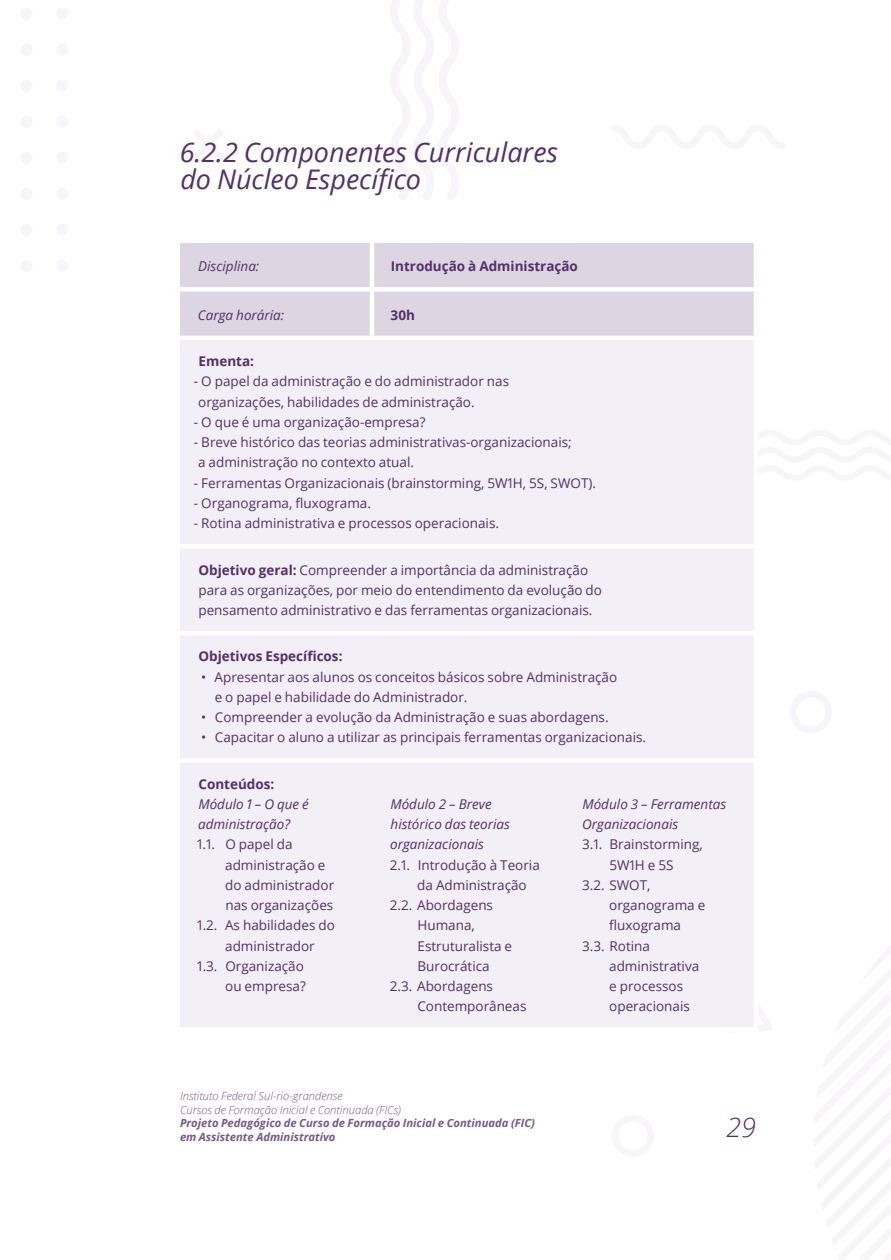
<style>
.page{position:relative;width:891px;height:1260px;background:#fff}
.page>*{position:absolute;margin:0;border:0;box-sizing:border-box;transform-origin:0 0}
.t1{font:italic 27px/27px "Open Sans";color:#552e6b}
.t2{font:italic 300 27px "Open Sans";color:#552e6b}
.t3{font:13.5px/20.2px "Open Sans";color:#552e6b}
.t4{font:italic 13.5px/20.2px "Open Sans";color:#552e6b}
.t5{font:700 13.5px "Open Sans";color:#552e6b}
.t6{font:italic 700 11.25px/13.5px "Open Sans";color:#775889}
.t7{font:italic 300 11.25px/13.5px "Open Sans";color:#775889}
.s1{font-weight:700}
</style>
<div class="page">
<div style="left:56px;top:7px;width:13px;height:13px;background:#f7f5f9;border-radius:50%"></div>
<div style="left:56px;top:43px;width:13px;height:13px;background:#f7f5f9;border-radius:50%"></div>
<div style="left:56px;top:80px;width:13px;height:12px;background:#f7f5f9;border-radius:50%"></div>
<div style="left:56px;top:116px;width:13px;height:12px;background:#f7f5f9;border-radius:50%"></div>
<div style="left:56px;top:152px;width:13px;height:12px;background:#f7f5f9;border-radius:50%"></div>
<div style="left:56px;top:188px;width:13px;height:12px;background:#f7f5f9;border-radius:50%"></div>
<div style="left:56px;top:224px;width:13px;height:12px;background:#f7f5f9;border-radius:50%"></div>
<div style="left:56px;top:260px;width:13px;height:12px;background:#f7f5f9;border-radius:50%"></div>
<div style="left:20px;top:7px;width:13px;height:13px;background:#f7f5f9;border-radius:50%"></div>
<div style="left:20px;top:43px;width:13px;height:13px;background:#f7f5f9;border-radius:50%"></div>
<div style="left:20px;top:80px;width:13px;height:12px;background:#f7f5f9;border-radius:50%"></div>
<div style="left:20px;top:116px;width:13px;height:12px;background:#f7f5f9;border-radius:50%"></div>
<div style="left:20px;top:152px;width:13px;height:12px;background:#f7f5f9;border-radius:50%"></div>
<div style="left:20px;top:188px;width:13px;height:12px;background:#f7f5f9;border-radius:50%"></div>
<div style="left:20px;top:224px;width:13px;height:12px;background:#f7f5f9;border-radius:50%"></div>
<div style="left:20px;top:260px;width:13px;height:12px;background:#f7f5f9;border-radius:50%"></div>
<div style="left:180px;top:243px;width:574px;height:93px;background:#ddd5e1"></div>
<div style="left:180px;top:340px;width:574px;height:687px;background:#f3eff6"></div>
<div style="left:180px;top:287px;width:192px;height:5px;background:#fff"></div>
<div style="left:372px;top:287px;width:192px;height:5px;background:#fff"></div>
<div style="left:564px;top:287px;width:194px;height:5px;background:#fff"></div>
<hr style="left:180px;top:544px;width:192px;height:4px;background:#fff">
<hr style="left:372px;top:544px;width:192px;height:4px;background:#fff">
<hr style="left:564px;top:544px;width:194px;height:4px;background:#fff">
<hr style="left:180px;top:631px;width:192px;height:4px;background:#fff">
<hr style="left:372px;top:631px;width:192px;height:4px;background:#fff">
<hr style="left:564px;top:631px;width:194px;height:4px;background:#fff">
<div style="left:180px;top:758px;width:192px;height:5px;background:#fff"></div>
<div style="left:372px;top:758px;width:192px;height:5px;background:#fff"></div>
<div style="left:564px;top:758px;width:194px;height:5px;background:#fff"></div>
<hr style="left:370px;top:243px;width:4px;height:44px;background:#fff">
<hr style="left:370px;top:292px;width:4px;height:44px;background:#fff">
<h1 class="t1" style="left:180px;top:138px;width:380px">6.2.2 Componentes Curriculares do Núcleo Específico</h1>
<p class="t4" style="left:198px;top:256px;width:63px">Disciplina:</p>
<p class="t5" style="left:391px;top:257px;width:189px">Introdução à Administração</p>
<p class="t4" style="left:198px;top:305px;width:88px">Carga horária:</p>
<p class="t5" style="left:391px;top:305px;width:26px">30h</p>
<p class="t5" style="left:199px;top:352px;width:57px">Ementa:</p>
<p class="t3" style="left:198px;top:371px;width:312px;text-indent:-4px">- O papel da administração e do administrador nas organizações, habilidades de administração.</p>
<p class="t3" style="left:194px;top:412px;width:233px">- O que é uma organização-empresa?</p>
<p class="t3" style="left:198px;top:432px;width:375px;text-indent:-4px">- Breve histórico das teorias administrativas-organizacionais; a administração no contexto atual.</p>
<p class="t3" style="left:194px;top:472px;width:404px">- Ferramentas Organizacionais (brainstorming, 5W1H, 5S, SWOT).</p>
<p class="t3" style="left:194px;top:493px;width:179px">- Organograma, fluxograma.</p>
<p class="t3" style="left:194px;top:513px;width:307px">- Rotina administrativa e processos operacionais.</p>
<p class="t3" style="left:198px;top:559px;width:405px"><span class="s1">Objetivo geral:</span> Compreender a importância da administração para as organizações, por meio do entendimento da evolução do pensamento administrativo e das ferramentas organizacionais.</p>
<p class="t5" style="left:198px;top:647px;width:146px">Objetivos Específicos:</p>
<p class="t3" style="left:215px;top:666px;width:404px;text-indent:-14px">• Apresentar aos alunos os conceitos básicos sobre Administração e o papel e habilidade do Administrador.</p>
<p class="t3" style="left:201px;top:707px;width:409px">• Compreender a evolução da Administração e suas abordagens.</p>
<p class="t3" style="left:201px;top:727px;width:446px">• Capacitar o aluno a utilizar as principais ferramentas organizacionais.</p>
<p class="t5" style="left:198px;top:774px;width:77px">Conteúdos:</p>
<p class="t4" style="left:198px;top:794px;width:112px">Módulo 1 – O que é administração?</p>
<p class="t3" style="left:197px;top:834px;width:97px">1.1. O papel da</p>
<p class="t3" style="left:225px;top:854px;width:102px">administração e</p>
<p class="t3" style="left:225px;top:875px;width:111px">do administrador</p>
<p class="t3" style="left:225px;top:895px;width:109px">nas organizações</p>
<p class="t3" style="left:197px;top:915px;width:139px">1.2. As habilidades do</p>
<p class="t3" style="left:225px;top:935px;width:91px">administrador</p>
<p class="t3" style="left:197px;top:956px;width:108px">1.3. Organização</p>
<p class="t3" style="left:225px;top:976px;width:82px">ou empresa?</p>
<p class="t4" style="left:390px;top:794px;width:121px">Módulo 2 – Breve histórico das teorias organizacionais</p>
<p class="t3" style="left:390px;top:854px;width:152px">2.1. Introdução à Teoria</p>
<p class="t3" style="left:417px;top:875px;width:111px">da Administração</p>
<p class="t3" style="left:390px;top:895px;width:105px">2.2. Abordagens</p>
<p class="t3" style="left:418px;top:915px;width:59px">Humana,</p>
<p class="t3" style="left:418px;top:935px;width:96px">Estruturalista e</p>
<p class="t3" style="left:418px;top:956px;width:74px">Burocrática</p>
<p class="t3" style="left:390px;top:976px;width:105px">2.3. Abordagens</p>
<p class="t3" style="left:417px;top:996px;width:111px">Contemporâneas</p>
<p class="t4" style="left:582px;top:794px;width:145px">Módulo 3 – Ferramentas<br>Organizacionais</p>
<p class="t3" style="left:582px;top:834px;width:122px">3.1. Brainstorming,</p>
<p class="t3" style="left:609px;top:854px;width:66px">5W1H e 5S</p>
<p class="t3" style="left:582px;top:875px;width:70px">3.2. SWOT,</p>
<p class="t3" style="left:609px;top:895px;width:98px">organograma e</p>
<p class="t3" style="left:609px;top:915px;width:73px">fluxograma</p>
<p class="t3" style="left:582px;top:935px;width:69px">3.3. Rotina</p>
<p class="t3" style="left:609px;top:956px;width:92px">administrativa</p>
<p class="t3" style="left:609px;top:976px;width:75px">e processos</p>
<p class="t3" style="left:609px;top:996px;width:82px">operacionais</p>
<p class="t7" style="left:180px;top:1089px;width:223px">Instituto Federal Sul-rio-grandense<br>Cursos de Formação Inicial e Continuada (FICs)</p>
<p class="t6" style="left:180px;top:1116px;width:357px">Projeto Pedagógico de Curso de Formação Inicial e Continuada (FIC) em Assistente Administrativo</p>
<h1 class="t2" style="left:726px;top:1108px;width:31px">29</h1>
</div>
